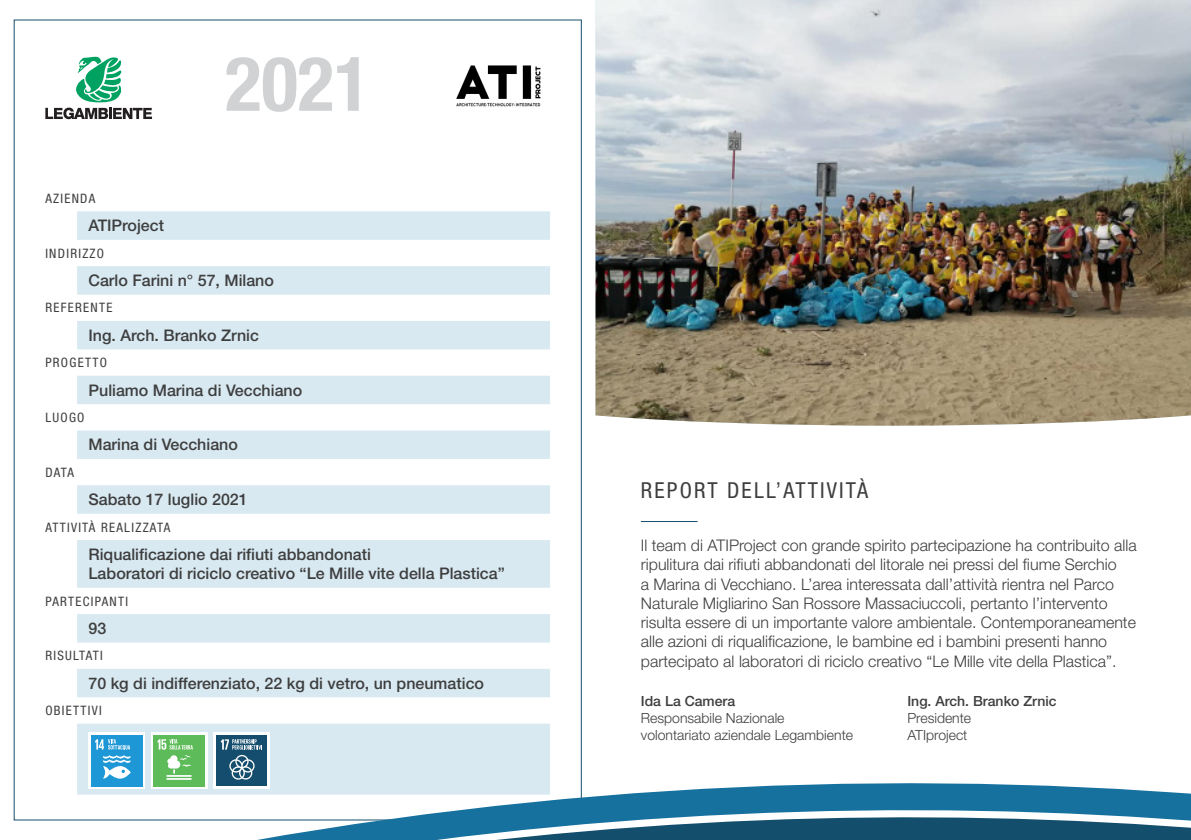
<style>
.page{position:relative;width:1191px;height:840px;background:#fff}
.page>*{position:absolute;margin:0;border:0;box-sizing:border-box;transform-origin:0 0}
.t1{font:700 condensed 75.6px "Helvetica Neue LT Std";color:#d1d2d4}
.t2{font:condensed 22px "Helvetica Neue LT Std";letter-spacing:.1em;color:#3e3e3f}
.t3{font:300 16px/19.2px "Helvetica Neue LT Std";color:#3e3e3f}
.Stile_di_paragrafo_2{font:500 16px "Helvetica Neue LT Std";color:#3e3e3f}
.t4{font:300 14px "Helvetica Neue LT Std";color:#3e3e3f}
.t5{font:500 14px "Helvetica Neue LT Std";color:#3e3e3f}
.t6{font:condensed 13px "Helvetica Neue LT Std";letter-spacing:.1em;color:#3e3e3f}
</style>
<div class="page">
<svg style="left:45px;top:57px;width:107px;height:62px"></svg>
<hr style="left:641px;top:521px;width:56px;height:1px;background:#144e6d">
<svg style="left:111px;top:765px;width:1080px;height:74px"></svg>
<svg style="left:290px;top:804px;width:901px;height:35px"></svg>
<img style="left:595px;top:0;width:596px;height:425px">
<img style="left:456px;top:65px;width:85px;height:42px">
<svg style="left:77px;top:211px;width:473px;height:583px;fill:#d8e9f1"></svg>
<svg style="left:77px;top:375px;width:473px;height:83px"></svg>
<svg style="left:88px;top:731px;width:57px;height:57px"></svg>
<div style="left:91px;top:734px;width:51px;height:51px;background:#1d97d5"></div>
<svg style="left:95px;top:739px;width:36px;height:39px"></svg>
<svg style="left:151px;top:731px;width:57px;height:57px"></svg>
<div style="left:154px;top:734px;width:51px;height:51px;background:#5dbc59"></div>
<hr style="left:166px;top:774px;width:25px;height:2px;background:#fff">
<hr style="left:166px;top:777px;width:25px;height:2px;background:#fff">
<svg style="left:157px;top:739px;width:36px;height:34px"></svg>
<div style="left:213px;top:731px;width:57px;height:57px;background:#fff"></div>
<div style="left:216px;top:734px;width:51px;height:51px;background:#144d6d"></div>
<svg style="left:221px;top:739px;width:41px;height:40px"></svg>
<p class="t1" style="left:225px;top:38px;width:147px">2021</p>
<p class="t6" style="left:45px;top:191px;width:51px">AZIENDA</p>
<p class="Stile_di_paragrafo_2" style="left:88px;top:216px;width:77px">ATIProject</p>
<p class="t6" style="left:45px;top:245px;width:60px">INDIRIZZO</p>
<p class="Stile_di_paragrafo_2" style="left:88px;top:271px;width:187px">Carlo Farini n° 57, Milano</p>
<p class="t6" style="left:45px;top:300px;width:68px">REFERENTE</p>
<p class="Stile_di_paragrafo_2" style="left:88px;top:325px;width:172px">Ing. Arch. Branko Zrnic</p>
<p class="t6" style="left:45px;top:355px;width:63px">PROGETTO</p>
<p class="Stile_di_paragrafo_2" style="left:88px;top:380px;width:215px">Puliamo Marina di Vecchiano</p>
<p class="t6" style="left:45px;top:409px;width:41px">LUOGO</p>
<p class="Stile_di_paragrafo_2" style="left:88px;top:435px;width:151px">Marina di Vecchiano</p>
<p class="t6" style="left:45px;top:464px;width:30px">DATA</p>
<p class="Stile_di_paragrafo_2" style="left:88px;top:489px;width:161px">Sabato 17 luglio 2021</p>
<p class="t6" style="left:45px;top:519px;width:126px">ATTIVITÀ REALIZZATA</p>
<p class="Stile_di_paragrafo_2" style="left:88px;top:544px;width:284px">Riqualificazione dai rifiuti abbandonati</p>
<p class="Stile_di_paragrafo_2" style="left:88px;top:563px;width:418px">Laboratori di riciclo creativo “Le Mille vite della Plastica”</p>
<p class="t6" style="left:45px;top:593px;width:84px">PARTECIPANTI</p>
<p class="Stile_di_paragrafo_2" style="left:88px;top:618px;width:19px">93</p>
<p class="t6" style="left:45px;top:647px;width:59px">RISULTATI</p>
<p class="Stile_di_paragrafo_2" style="left:88px;top:673px;width:397px">70 kg di indifferenziato, 22 kg di vetro, un pneumatico</p>
<p class="t6" style="left:45px;top:702px;width:58px">OBIETTIVI</p>
<h2 class="t2" style="left:641px;top:477px;width:229px">REPORT DELL’ATTIVITÀ</h2>
<p class="t3" style="left:641px;top:535px;width:497px">Il team di ATIProject con grande spirito partecipazione ha contribuito alla ripulitura dai rifiuti abbandonati del litorale nei pressi del fiume Serchio<br>a Marina di Vecchiano. L’area interessata dall’attività rientra nel Parco Naturale Migliarino San Rossore Massaciuccoli, pertanto l’intervento risulta essere di un importante valore ambientale. Contemporaneamente alle azioni di riqualificazione, le bambine ed i bambini presenti hanno partecipato al laboratori di riciclo creativo “Le Mille vite della Plastica”.</p>
<p class="t5" style="left:641px;top:692px;width:96px">Ida La Camera</p>
<p class="t4" style="left:641px;top:709px;width:145px">Responsabile Nazionale</p>
<p class="t4" style="left:641px;top:726px;width:214px">volontariato aziendale Legambiente</p>
<p class="t5" style="left:907px;top:692px;width:151px">Ing. Arch. Branko Zrnic</p>
<p class="t4" style="left:907px;top:709px;width:65px">Presidente</p>
<p class="t4" style="left:907px;top:726px;width:62px">ATIproject</p>
</div>
